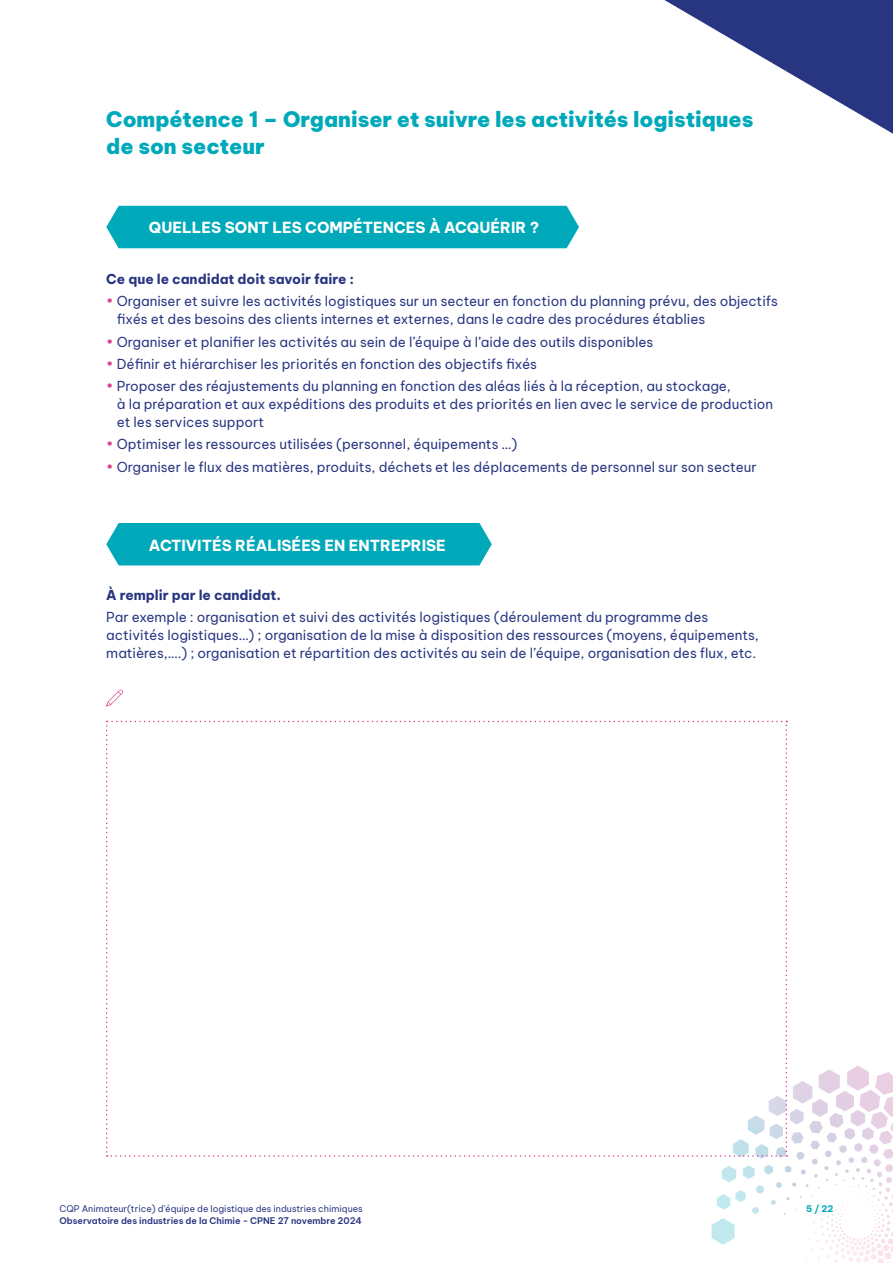
<style>
.page{position:relative;width:893px;height:1263px;background:#fff}
.page>*{position:absolute;margin:0;border:0;box-sizing:border-box;transform-origin:0 0}
.t1{font:900 21px/27px "Be Vietnam Pro";color:#00a9b9}
.t2{font:700 15px "Be Vietnam Pro";color:#fff}
.t3{font:13.5px/18px "Be Vietnam Pro";color:#283581}
.t4{font:700 13.5px "Be Vietnam Pro";letter-spacing:-.005em;color:#283581}
.t5{font:9px "Be Vietnam Pro";color:#283581}
.t6{font:600 9px "Be Vietnam Pro";color:#283581}
.t7{font:700 9px "Be Vietnam Pro";color:#00a9b9}
.s1{color:#da4290}
</style>
<div class="page">
<svg style="left:712px;top:1218px;width:23px;height:27px"></svg>
<img style="left:722px;top:1066px;width:171px;height:122px">
<svg style="left:664px;top:0;width:229px;height:134px"></svg>
<div style="left:106px;top:206px;width:473px;height:42px;background:#00a9b9"></div>
<div style="left:106px;top:523px;width:386px;height:42px;background:#00a9b9"></div>
<svg style="left:106px;top:689px;width:17px;height:18px"></svg>
<svg style="left:106px;top:721px;width:681px;height:436px"></svg>
<h1 class="t1" style="left:106px;top:104px;width:649px">Compétence 1 – Organiser et suivre les activités logistiques de son secteur</h1>
<p class="t2" style="left:149px;top:215px;width:392px">QUELLES SONT LES COMPÉTENCES À ACQUÉRIR ?</p>
<p class="t4" style="left:106px;top:267px;width:249px">Ce que le candidat doit savoir faire :</p>
<p class="t3" style="left:117px;top:291px;width:663px;text-indent:-10px"><span class="s1">•</span> Organiser et suivre les activités logistiques sur un secteur en fonction du planning prévu, des objectifs fixés et des besoins des clients internes et externes, dans le cadre des procédures établies</p>
<p class="t3" style="left:106px;top:331px;width:549px"><span class="s1">•</span> Organiser et planifier les activités au sein de l’équipe à l’aide des outils disponibles</p>
<p class="t3" style="left:106px;top:353px;width:432px"><span class="s1">•</span> Définir et hiérarchiser les priorités en fonction des objectifs fixés</p>
<p class="t3" style="left:117px;top:376px;width:658px;text-indent:-10px"><span class="s1">•</span> Proposer des réajustements du planning en fonction des aléas liés à la réception, au stockage,<br>à la préparation et aux expéditions des produits et des priorités en lien avec le service de production et les services support</p>
<p class="t3" style="left:106px;top:434px;width:412px"><span class="s1">•</span> Optimiser les ressources utilisées (personnel, équipements …)</p>
<p class="t3" style="left:106px;top:456px;width:652px"><span class="s1">•</span> Organiser le flux des matières, produits, déchets et les déplacements de personnel sur son secteur</p>
<p class="t2" style="left:149px;top:532px;width:298px">ACTIVITÉS RÉALISÉES EN ENTREPRISE</p>
<p class="t4" style="left:106px;top:584px;width:176px">À remplir par le candidat.</p>
<p class="t3" style="left:106px;top:607px;width:654px">Par exemple : organisation et suivi des activités logistiques (déroulement du programme des activités logistiques…) ; organisation de la mise à disposition des ressources (moyens, équipements, matières,….) ; organisation et répartition des activités au sein de l’équipe, organisation des flux, etc.</p>
<p class="t5" style="left:60px;top:1202px;width:305px">CQP Animateur(trice) d’équipe de logistique des industries chimiques</p>
<p class="t6" style="left:60px;top:1213px;width:304px">Observatoire des industries de la Chimie - CPNE 27 novembre 2024</p>
<p class="t7" style="left:806px;top:1201px;width:29px">5 / 22</p>
</div>
